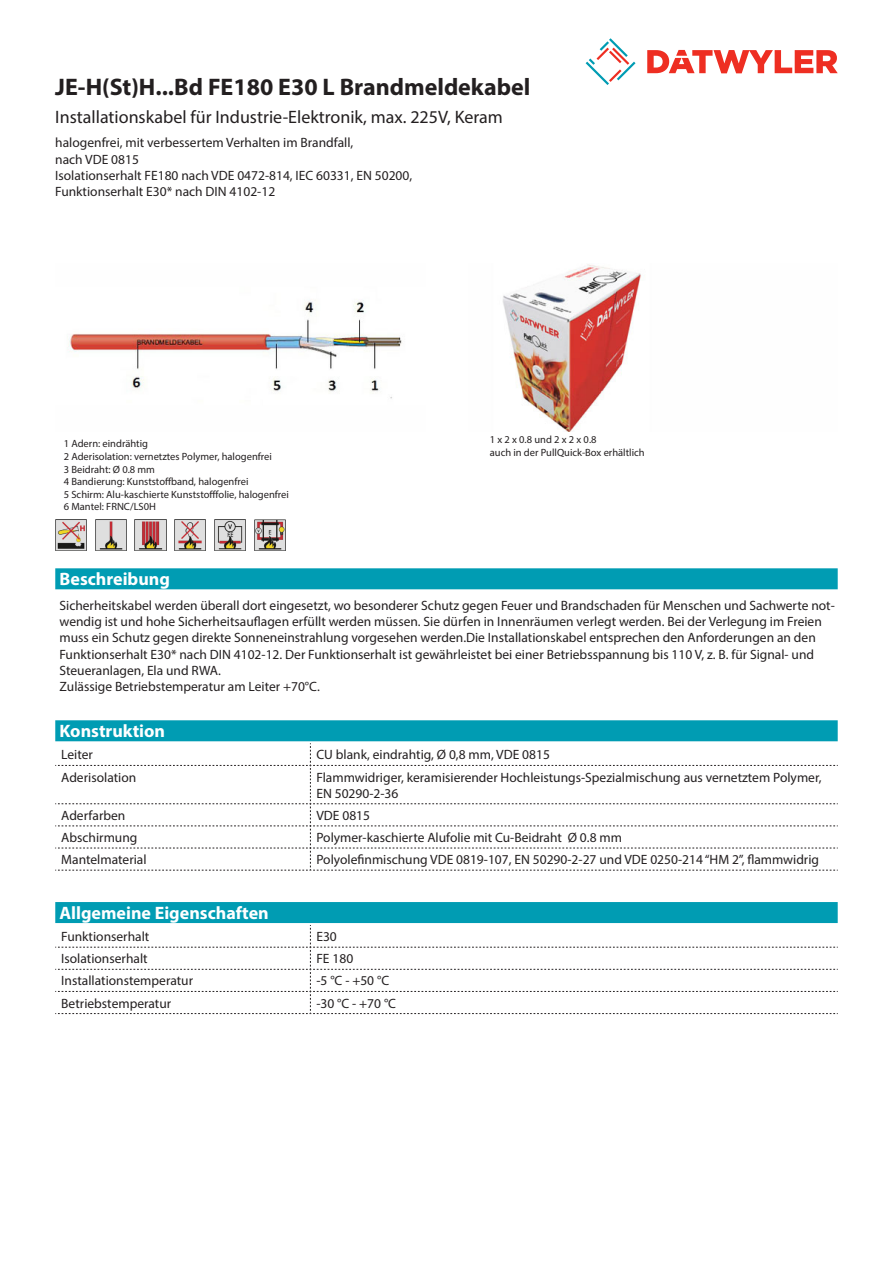
<style>
.page{position:relative;width:893px;height:1263px;background:#fff}
.page>*{position:absolute;margin:0;border:0;box-sizing:border-box;transform-origin:0 0}
.Product_Head{font:700 24px "Myriad Pro";color:#231f20}
.SubHead{font:18px "Myriad Pro";color:#231f20}
.Standard_Head_Proper{font:700 18px "Myriad Pro";color:#fff}
.Standard_text{font:13.5px/16.2px "Myriad Pro";color:#231f20}
.myriad_light_propert{font:13.5px/16.2px "Myriad Pro";color:#231f20}
.imagetext{font:10.5px/12.6px "Myriad Pro";color:#231f20}
</style>
<div class="page">
<svg style="left:586px;top:38px;width:49px;height:47px"></svg>
<svg style="left:647px;top:50px;width:191px;height:23px"></svg>
<div style="left:55px;top:720px;width:783px;height:21px;background:#009cb3"></div>
<svg style="left:55px;top:743px;width:783px;height:128px"></svg>
<img style="left:69px;top:300px;width:333px;height:99px">
<img style="left:503px;top:264px;width:138px;height:167px">
<div style="left:55px;top:568px;width:783px;height:21px;background:#009cb3"></div>
<img style="left:254px;top:519px;width:31px;height:32px">
<img style="left:214px;top:519px;width:31px;height:32px">
<img style="left:174px;top:519px;width:32px;height:32px">
<img style="left:135px;top:519px;width:31px;height:32px">
<img style="left:95px;top:519px;width:31px;height:32px">
<img style="left:55px;top:519px;width:32px;height:32px">
<div style="left:55px;top:902px;width:783px;height:21px;background:#009cb3"></div>
<svg style="left:55px;top:925px;width:783px;height:89px"></svg>
<p class="Product_Head" style="left:55px;top:71px;width:477px">JE-H(St)H...Bd FE180 E30 L Brandmeldekabel</p>
<p class="SubHead" style="left:55px;top:105px;width:449px">Installationskabel für Industrie-Elektronik, max. 225V, Keram</p>
<p class="Standard_text" style="left:55px;top:134px;width:358px">halogenfrei, mit verbessertem Verhalten im Brandfall,<br>nach VDE 0815<br>Isolationserhalt FE180 nach VDE 0472-814, IEC 60331, EN 50200, Funktionserhalt E30* nach DIN 4102-12</p>
<p class="imagetext" style="left:64px;top:437px;width:227px">1 Adern: eindrähtig<br>2 Aderisolation: vernetztes Polymer, halogenfrei<br>3 Beidraht: Ø 0.8 mm<br>4 Bandierung: Kunststoffband, halogenfrei<br>5 Schirm: Alu-kaschierte Kunststofffolie, halogenfrei 6 Mantel: FRNC/LS0H</p>
<p class="imagetext" style="left:490px;top:433px;width:156px">1 x 2 x 0.8 und 2 x 2 x 0.8<br>auch in der PullQuick-Box erhältlich</p>
<p class="Standard_Head_Proper" style="left:60px;top:567px;width:112px">Beschreibung</p>
<p class="Standard_text" style="left:60px;top:597px;width:777px">Sicherheitskabel werden überall dort eingesetzt, wo besonderer Schutz gegen Feuer und Brandschaden für Menschen und Sachwerte not&shy;wendig ist und hohe Sicherheitsauflagen erfüllt werden müssen. Sie dürfen in Innenräumen verlegt werden. Bei der Verlegung im Freien muss ein Schutz gegen direkte Sonneneinstrahlung vorgesehen werden.Die Installationskabel entsprechen den Anforderungen an den Funktionserhalt E30* nach DIN 4102-12. Der Funktionserhalt ist gewährleistet bei einer Betriebsspannung bis 110 V, z. B. für Signal- und Steueranlagen, Ela und RWA.<br>Zulässige Betriebstemperatur am Leiter +70°C.</p>
<p class="Standard_Head_Proper" style="left:60px;top:719px;width:107px">Konstruktion</p>
<p class="myriad_light_propert" style="left:61px;top:747px;width:33px">Leiter</p>
<p class="myriad_light_propert" style="left:316px;top:747px;width:235px">CU blank, eindrahtig, Ø 0,8 mm, VDE 0815</p>
<p class="myriad_light_propert" style="left:61px;top:769px;width:77px">Aderisolation</p>
<p class="myriad_light_propert" style="left:316px;top:769px;width:507px">Flammwidriger, keramisierender Hochleistungs-Spezialmischung aus vernetztem Polymer,<br>EN 50290-2-36</p>
<p class="myriad_light_propert" style="left:61px;top:807px;width:66px">Aderfarben</p>
<p class="myriad_light_propert" style="left:316px;top:807px;width:55px">VDE 0815</p>
<p class="myriad_light_propert" style="left:61px;top:829px;width:78px">Abschirmung</p>
<p class="myriad_light_propert" style="left:316px;top:829px;width:307px">Polymer-kaschierte Alufolie mit Cu-Beidraht Ø 0.8 mm</p>
<p class="myriad_light_propert" style="left:61px;top:851px;width:87px">Mantelmaterial</p>
<p class="myriad_light_propert" style="left:316px;top:851px;width:504px">Polyolefinmischung VDE 0819-107, EN 50290-2-27 und VDE 0250-214 “HM 2”, flammwidrig</p>
<p class="Standard_Head_Proper" style="left:60px;top:901px;width:211px">Allgemeine Eigenschaften</p>
<p class="myriad_light_propert" style="left:61px;top:928px;width:90px">Funktionserhalt</p>
<p class="myriad_light_propert" style="left:316px;top:928px;width:22px">E30</p>
<p class="myriad_light_propert" style="left:61px;top:950px;width:88px">Isolationserhalt</p>
<p class="myriad_light_propert" style="left:316px;top:950px;width:38px">FE 180</p>
<p class="myriad_light_propert" style="left:61px;top:972px;width:133px">Installationstemperatur</p>
<p class="myriad_light_propert" style="left:316px;top:972px;width:74px">-5 °C - +50 °C</p>
<p class="myriad_light_propert" style="left:61px;top:995px;width:111px">Betriebstemperatur</p>
<p class="myriad_light_propert" style="left:316px;top:995px;width:81px">-30 °C - +70 °C</p>
</div>
